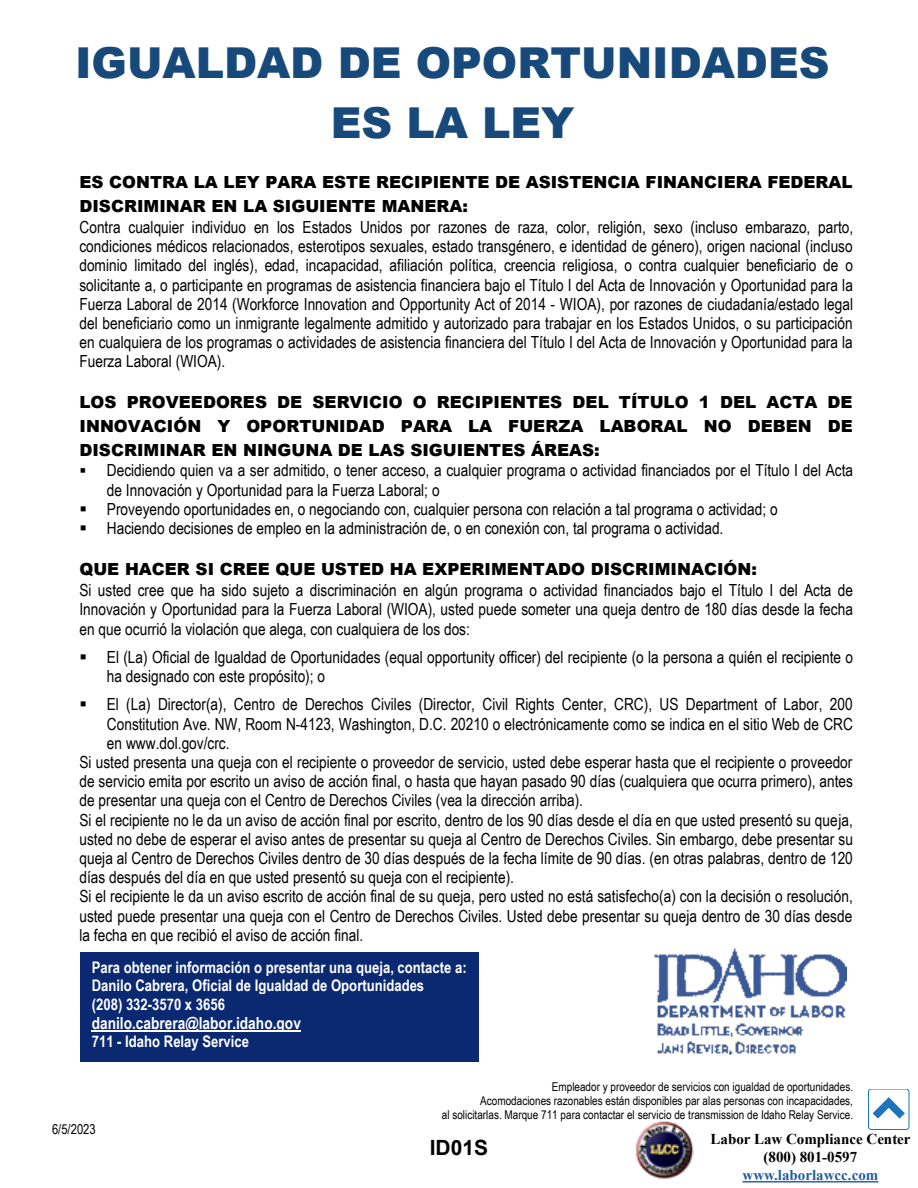
<style>
.page{position:relative;width:918px;height:1188px;background:#fff}
.page>*{position:absolute;margin:0;border:0;box-sizing:border-box;transform-origin:0 0}
.t1{font:900 42.6px/60px "Arial";color:#174a7b;text-align:center}
.t2{font:700 21px "Arial";color:#000}
.t3{font:16.65px/19.2px "Arial Narrow";color:#000;text-align:justify}
.t4{font:900 16.65px/23.5px "Arial";color:#000}
.t5{font:700 16.65px "Arial Narrow";color:#fff}
.t6{font:700 15.9px/18.3px "Arial Narrow";color:#fff}
.t7{font:700 15px/18px "Times New Roman";color:#000;text-align:center}
.t8{font:700 15px "Times New Roman";color:#215e9e}
.t9{font:13.65px "Arial Narrow";color:#000}
.t10{font:12.15px/14px "Arial Narrow";color:#000;text-align:right}
</style>
<div class="page">
<div style="left:81px;top:953px;width:398px;height:109px;background:#0a2972"></div>
<hr style="left:92px;top:1031px;width:209px;height:1px;background:#fff">
<img style="left:655px;top:949px;width:191px;height:106px">
<hr style="left:743px;top:1181px;width:135px;height:2px;background:#215e9e">
<img style="left:635px;top:1121px;width:59px;height:58px">
<div style="left:869px;top:1089px;width:40px;height:41px;border:1px solid #1c75bc;border-radius:3px"></div>
<svg style="left:869px;top:1092px;width:41px;height:35px"></svg>
<h1 class="t1" style="left:75px;top:31px;width:756px">IGUALDAD DE OPORTUNIDADES<br>ES LA LEY</h1>
<p class="t4" style="left:79px;top:170px;width:775px">ES CONTRA LA LEY PARA ESTE RECIPIENTE DE ASISTENCIA FINANCIERA FEDERAL<br>DISCRIMINAR EN LA SIGUIENTE MANERA:</p>
<p class="t3" style="left:79px;top:217px;width:775px">Contra cualquier individuo en los Estados Unidos por razones de raza, color, religión, sexo (incluso embarazo, parto, condiciones médicos relacionados, esterotipos sexuales, estado transgénero, e identidad de género), origen nacional (incluso dominio limitado del inglés), edad, incapacidad, afiliación política, creencia religiosa, o contra cualquier beneficiario de o solicitante a, o participante en programas de asistencia financiera bajo el Título I del Acta de Innovación y Oportunidad para la Fuerza Laboral de 2014 (Workforce Innovation and Opportunity Act of 2014 - WIOA), por razones de ciudadanía/estado legal del beneficiario como un inmigrante legalmente admitido y autorizado para trabajar en los Estados Unidos, o su participación en cualquiera de los programas o actividades de asistencia financiera del Título I del Acta de Innovación y Oportunidad para la Fuerza Laboral (WIOA).</p>
<p class="t4" style="left:79px;top:390px;width:775px;text-align:justify">LOS PROVEEDORES DE SERVICIO O RECIPIENTES DEL TÍTULO 1 DEL ACTA DE INNOVACIÓN Y OPORTUNIDAD PARA LA FUERZA LABORAL NO DEBEN DE DISCRIMINAR EN NINGUNA DE LAS SIGUIENTES ÁREAS:</p>
<p class="t3" style="left:107px;top:460px;width:748px;text-indent:-27px">▪ Decidiendo quien va a ser admitido, o tener acceso, a cualquier programa o actividad financiados por el Título I del Acta de Innovación y Oportunidad para la Fuerza Laboral; o</p>
<p class="t3" style="left:80px;top:499px;width:700px">▪ Proveyendo oportunidades en, o negociando con, cualquier persona con relación a tal programa o actividad; o</p>
<p class="t3" style="left:80px;top:518px;width:645px">▪ Haciendo decisiones de empleo en la administración de, o en conexión con, tal programa o actividad.</p>
<p class="t4" style="left:79px;top:557px;width:679px">QUE HACER SI CREE QUE USTED HA EXPERIMENTADO DISCRIMINACIÓN:</p>
<p class="t3" style="left:79px;top:580px;width:775px">Si usted cree que ha sido sujeto a discriminación en algún programa o actividad financiados bajo el Título I del Acta de Innovación y Oportunidad para la Fuerza Laboral (WIOA), usted puede someter una queja dentro de 180 días desde la fecha en que ocurrió la violación que alega, con cualquiera de los dos:</p>
<p class="t3" style="left:107px;top:647px;width:748px;text-indent:-27px">▪ El (La) Oficial de Igualdad de Oportunidades (equal opportunity officer) del recipiente (o la persona a quién el recipiente o ha designado con este propósito); o</p>
<p class="t3" style="left:79px;top:694px;width:775px">▪ El (La) Director(a), Centro de Derechos Civiles (Director, Civil Rights Center, CRC), US Department of Labor, 200</p>
<p class="t3" style="left:107px;top:713px;width:748px">Constitution Ave. NW, Room N-4123, Washington, D.C. 20210 o electrónicamente como se indica en el sitio Web de CRC</p>
<p class="t3" style="left:107px;top:733px;width:124px">en www.dol.gov/crc.</p>
<p class="t3" style="left:79px;top:752px;width:774px">Si usted presenta una queja con el recipiente o proveedor de servicio, usted debe esperar hasta que el recipiente o proveedor</p>
<p class="t3" style="left:79px;top:771px;width:775px">de servicio emita por escrito un aviso de acción final, o hasta que hayan pasado 90 días (cualquiera que ocurra primero), antes</p>
<p class="t3" style="left:79px;top:790px;width:505px">de presentar una queja con el Centro de Derechos Civiles (vea la dirección arriba).</p>
<p class="t3" style="left:79px;top:809px;width:775px">Si el recipiente no le da un aviso de acción final por escrito, dentro de los 90 días desde el día en que usted presentó su queja,</p>
<p class="t3" style="left:79px;top:829px;width:775px">usted no debe de esperar el aviso antes de presentar su queja al Centro de Derechos Civiles. Sin embargo, debe presentar su</p>
<p class="t3" style="left:79px;top:848px;width:775px">queja al Centro de Derechos Civiles dentro de 30 días después de la fecha límite de 90 días. (en otras palabras, dentro de 120</p>
<p class="t3" style="left:79px;top:867px;width:436px">días después del día en que usted presentó su queja con el recipiente).</p>
<p class="t3" style="left:79px;top:886px;width:775px">Si el recipiente le da un aviso escrito de acción final de su queja, pero usted no está satisfecho(a) con la decisión o resolución,</p>
<p class="t3" style="left:79px;top:905px;width:774px">usted puede presentar una queja con el Centro de Derechos Civiles. Usted debe presentar su queja dentro de 30 días desde</p>
<p class="t3" style="left:79px;top:925px;width:285px">la fecha en que recibió el aviso de acción final.</p>
<p class="t6" style="left:92px;top:958px;width:377px">Para obtener información o presentar una queja, contacte a:<br>Danilo Cabrera, Oficial de Igualdad de Oportunidades<br>(208) 332-3570 x 3656</p>
<p class="t5" style="left:92px;top:1010px;width:211px">danilo.cabrera@labor.idaho.gov</p>
<p class="t6" style="left:92px;top:1032px;width:159px">711 - Idaho Relay Service</p>
<p class="t9" style="left:52px;top:1119px;width:45px">6/5/2023</p>
<p class="t10" style="left:442px;top:1079px;width:413px">Empleador y proveedor de servicios con igualdad de oportunidades.<br>Acomodaciones razonables están disponibles par alas personas con incapacidades,<br>al solicitarlas. Marque 711 para contactar el servicio de transmission de Idaho Relay Service.</p>
<p class="t2" style="left:430px;top:1133px;width:60px">ID01S</p>
<p class="t7" style="left:711px;top:1130px;width:202px">Labor Law Compliance Center (800) 801-0597</p>
<p class="t8" style="left:743px;top:1164px;width:137px">www.laborlawcc.com</p>
</div>
